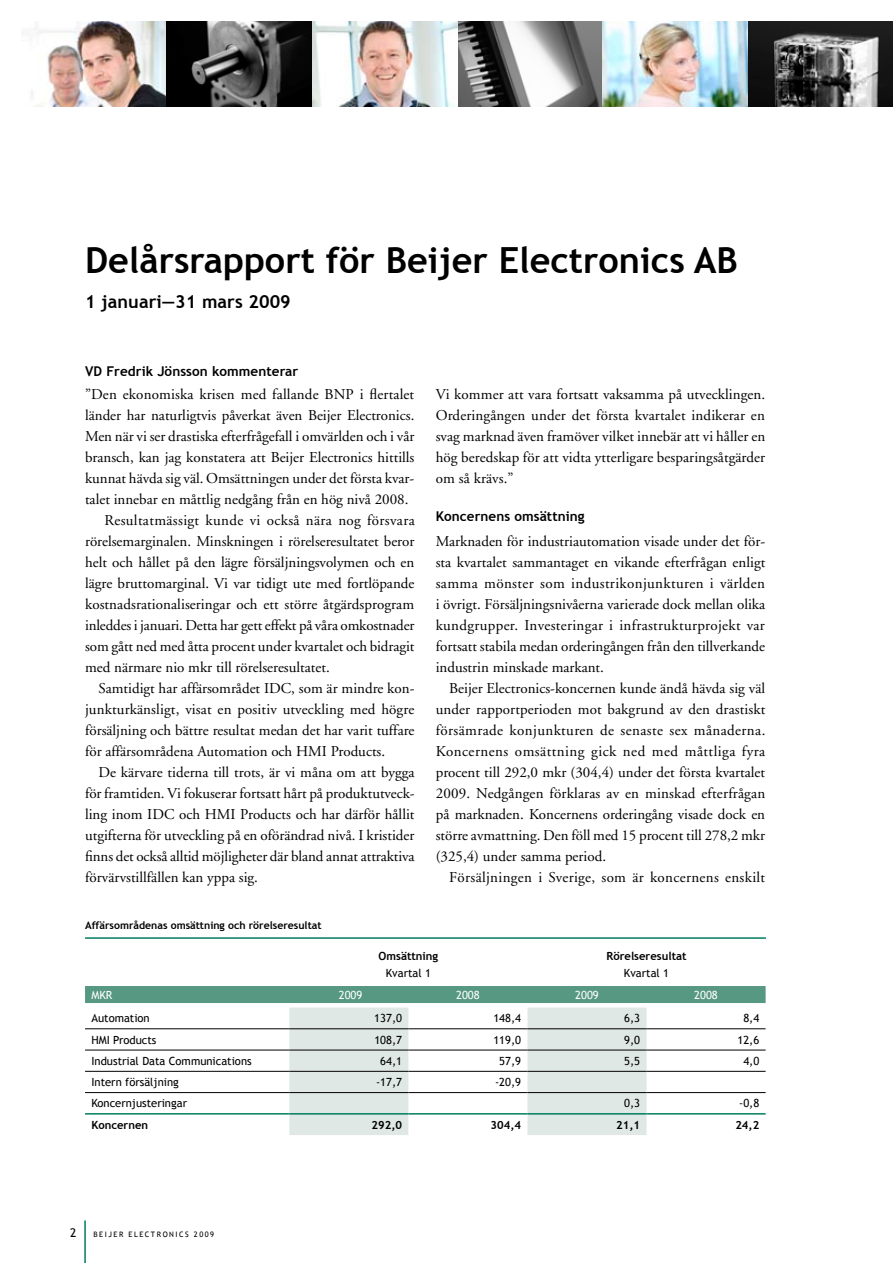
<style>
.page{position:relative;width:893px;height:1263px;background:#fff}
.page>*{position:absolute;margin:0;border:0;box-sizing:border-box;transform-origin:0 0}
.t1{font:700 36px "Trebuchet MS";color:#000}
.t2{font:700 18px "Trebuchet MS";letter-spacing:.005em;color:#000}
.t3{font:15px/21px "Adobe Garamond";color:#000;text-align:justify}
.t4{font:15px "Adobe Garamond";letter-spacing:.02em;color:#000}
.t5{font:15px "Adobe Garamond";letter-spacing:.025em;color:#000}
.t6{font:700 13.5px "Trebuchet MS";letter-spacing:.005em;color:#000}
.t7{font:12px "Trebuchet MS";color:#000}
.t8{font:11.25px "Trebuchet MS";color:#000}
.t9{font:700 11.25px "Trebuchet MS";color:#000}
.t10{font:11.25px "Trebuchet MS";color:#fff}
.t11{font:700 10.5px "Trebuchet MS";color:#000}
.t12{font:7.5px "Trebuchet MS";letter-spacing:.2em;color:#000}
</style>
<div class="page">
<hr style="left:84px;top:1220px;width:2px;height:43px;background:#007d61">
<hr style="left:85px;top:937px;width:681px;height:2px;background:#007d61">
<div style="left:85px;top:986px;width:681px;height:17px;background:#579883"></div>
<svg style="left:289px;top:1007px;width:358px;height:128px;fill:#dfe8e4"></svg>
<hr style="left:85px;top:1113px;width:204px;height:1px;background:#007d61">
<hr style="left:289px;top:1113px;width:119px;height:1px;background:#007d61">
<hr style="left:408px;top:1113px;width:119px;height:1px;background:#007d61">
<hr style="left:527px;top:1113px;width:120px;height:1px;background:#007d61">
<hr style="left:647px;top:1113px;width:119px;height:1px;background:#007d61">
<hr style="left:85px;top:1028px;width:204px;height:1px;background:#000">
<hr style="left:289px;top:1028px;width:119px;height:1px;background:#000">
<hr style="left:408px;top:1028px;width:119px;height:1px;background:#000">
<hr style="left:527px;top:1028px;width:120px;height:1px;background:#000">
<hr style="left:647px;top:1028px;width:119px;height:1px;background:#000">
<hr style="left:85px;top:1050px;width:204px;height:1px;background:#000">
<hr style="left:289px;top:1050px;width:119px;height:1px;background:#000">
<hr style="left:408px;top:1050px;width:119px;height:1px;background:#000">
<hr style="left:527px;top:1050px;width:120px;height:1px;background:#000">
<hr style="left:647px;top:1050px;width:119px;height:1px;background:#000">
<hr style="left:85px;top:1071px;width:204px;height:1px;background:#000">
<hr style="left:289px;top:1071px;width:119px;height:1px;background:#000">
<hr style="left:408px;top:1071px;width:119px;height:1px;background:#000">
<hr style="left:527px;top:1071px;width:120px;height:1px;background:#000">
<hr style="left:647px;top:1071px;width:119px;height:1px;background:#000">
<hr style="left:85px;top:1092px;width:204px;height:1px;background:#000">
<hr style="left:289px;top:1092px;width:119px;height:1px;background:#000">
<hr style="left:408px;top:1092px;width:119px;height:1px;background:#000">
<hr style="left:527px;top:1092px;width:120px;height:1px;background:#000">
<hr style="left:647px;top:1092px;width:119px;height:1px;background:#000">
<img style="left:31px;top:21px;width:862px;height:85px">
<h1 class="t1" style="left:85px;top:238px;width:654px">Delårsrapport för Beijer Electronics AB</h1>
<p class="t2" style="left:85px;top:290px;width:207px">1 januari—31 mars 2009</p>
<p class="t6" style="left:85px;top:362px;width:215px">VD Fredrik Jönsson kommenterar</p>
<p class="t3" style="left:85px;top:384px;width:331px">”Den ekonomiska krisen med fallande BNP i flertalet</p>
<p class="t3" style="left:85px;top:405px;width:331px">länder har naturligtvis påverkat även Beijer Electronics.</p>
<p class="t3" style="left:85px;top:426px;width:331px">Men när vi ser drastiska efterfrågefall i omvärlden och i vår</p>
<p class="t3" style="left:85px;top:447px;width:331px">bransch, kan jag konstatera att Beijer Electronics hittills</p>
<p class="t3" style="left:85px;top:468px;width:331px">kunnat hävda sig väl. Omsättningen under det första kvar-</p>
<p class="t3" style="left:85px;top:489px;width:325px">talet innebar en måttlig nedgång från en hög nivå 2008.</p>
<p class="t5" style="left:105px;top:512px;width:312px">Resultatmässigt kunde vi också nära nog försvara</p>
<p class="t3" style="left:85px;top:531px;width:331px">rörelsemarginalen. Minskningen i rörelseresultatet beror</p>
<p class="t3" style="left:85px;top:552px;width:331px">helt och hållet på den lägre försäljningsvolymen och en</p>
<p class="t3" style="left:85px;top:573px;width:331px">lägre bruttomarginal. Vi var tidigt ute med fortlöpande</p>
<p class="t3" style="left:85px;top:594px;width:331px">kostnadsrationaliseringar och ett större åtgärdsprogram</p>
<p class="t3" style="left:85px;top:615px;width:331px">inleddes i januari. Detta har gett effekt på våra omkostnader</p>
<p class="t3" style="left:85px;top:636px;width:331px">som gått ned med åtta procent under kvartalet och bidragit</p>
<p class="t3" style="left:85px;top:657px;width:246px">med närmare nio mkr till rörelseresultatet.</p>
<p class="t3" style="left:99px;top:678px;width:317px">Samtidigt har affärsområdet IDC, som är mindre kon-</p>
<p class="t3" style="left:85px;top:699px;width:331px">junkturkänsligt, visat en positiv utveckling med högre</p>
<p class="t3" style="left:85px;top:720px;width:331px">försäljning och bättre resultat medan det har varit tuffare</p>
<p class="t3" style="left:85px;top:741px;width:302px">för affärsområdena Automation och HMI Products.</p>
<p class="t3" style="left:99px;top:762px;width:317px">De kärvare tiderna till trots, är vi måna om att bygga</p>
<p class="t3" style="left:85px;top:783px;width:331px">för framtiden. Vi fokuserar fortsatt hårt på produktutveck-</p>
<p class="t3" style="left:85px;top:804px;width:331px">ling inom IDC och HMI Products och har därför hållit</p>
<p class="t3" style="left:85px;top:825px;width:331px">utgifterna för utveckling på en oförändrad nivå. I kristider</p>
<p class="t3" style="left:85px;top:846px;width:331px">finns det också alltid möjligheter där bland annat attraktiva</p>
<p class="t3" style="left:85px;top:867px;width:174px">förvärvstillfällen kan yppa sig.</p>
<p class="t11" style="left:85px;top:919px;width:238px">Affärsområdenas omsättning och rörelseresultat</p>
<p class="t3" style="left:436px;top:384px;width:331px">Vi kommer att vara fortsatt vaksamma på utvecklingen.<br>Orderingången under det första kvartalet indikerar en svag marknad även framöver vilket innebär att vi håller en hög beredskap för att vidta ytterligare besparingsåtgärder om så krävs.”</p>
<p class="t6" style="left:436px;top:507px;width:150px">Koncernens omsättning</p>
<p class="t3" style="left:436px;top:531px;width:331px">Marknaden för industriautomation visade under det för&shy;sta kvartalet sammantaget en vikande efterfrågan enligt samma mönster som industrikonjunkturen i världen i övrigt. Försäljningsnivåerna varierade dock mellan olika kundgrupper. Investeringar i infrastrukturprojekt var fortsatt stabila medan orderingången från den tillverkande industrin minskade markant.</p>
<p class="t3" style="left:436px;top:678px;width:331px;text-indent:14px">Beijer Electronics-koncernen kunde ändå hävda sig väl under rapportperioden mot bakgrund av den drastiskt försämrade konjunkturen de senaste sex månaderna.<br>Koncernens omsättning gick ned med måttliga fyra procent till 292,0 mkr (304,4) under det första kvartalet 2009. Nedgången förklaras av en minskad efterfrågan på marknaden. Koncernens orderingång visade dock en större avmattning. Den föll med 15 procent till 278,2 mkr (325,4) under samma period.</p>
<p class="t4" style="left:449px;top:869px;width:317px">Försäljningen i Sverige, som är koncernens enskilt</p>
<p class="t9" style="left:379px;top:949px;width:61px">Omsättning</p>
<p class="t8" style="left:386px;top:966px;width:47px">Kvartal 1</p>
<p class="t9" style="left:606px;top:949px;width:82px">Rörelseresultat</p>
<p class="t8" style="left:624px;top:966px;width:47px">Kvartal 1</p>
<p class="t10" style="left:91px;top:988px;width:23px">MKR</p>
<p class="t10" style="left:339px;top:988px;width:25px">2009</p>
<p class="t10" style="left:456px;top:988px;width:25px">2008</p>
<p class="t10" style="left:575px;top:988px;width:25px">2009</p>
<p class="t10" style="left:694px;top:988px;width:25px">2008</p>
<p class="t8" style="left:91px;top:1011px;width:60px">Automation</p>
<p class="t8" style="left:374px;top:1011px;width:29px">137,0</p>
<p class="t8" style="left:493px;top:1011px;width:29px">148,4</p>
<p class="t8" style="left:624px;top:1011px;width:17px">6,3</p>
<p class="t8" style="left:743px;top:1011px;width:17px">8,4</p>
<p class="t8" style="left:91px;top:1033px;width:67px">HMI Products</p>
<p class="t8" style="left:374px;top:1033px;width:29px">108,7</p>
<p class="t8" style="left:493px;top:1033px;width:29px">119,0</p>
<p class="t8" style="left:624px;top:1033px;width:17px">9,0</p>
<p class="t8" style="left:737px;top:1033px;width:23px">12,6</p>
<p class="t8" style="left:91px;top:1054px;width:162px">I ndustrial Data Communications</p>
<p class="t8" style="left:380px;top:1054px;width:23px">64,1</p>
<p class="t8" style="left:499px;top:1054px;width:23px">57,9</p>
<p class="t8" style="left:624px;top:1054px;width:17px">5,5</p>
<p class="t8" style="left:743px;top:1054px;width:17px">4,0</p>
<p class="t8" style="left:91px;top:1075px;width:89px">I ntern försäljning</p>
<p class="t8" style="left:376px;top:1075px;width:27px">-17,7</p>
<p class="t8" style="left:495px;top:1075px;width:27px">-20,9</p>
<p class="t8" style="left:91px;top:1096px;width:97px">Koncernjusteringar</p>
<p class="t8" style="left:624px;top:1096px;width:17px">0,3</p>
<p class="t8" style="left:739px;top:1096px;width:22px">-0,8</p>
<p class="t9" style="left:91px;top:1118px;width:58px">Koncernen</p>
<p class="t9" style="left:372px;top:1118px;width:32px">292,0</p>
<p class="t9" style="left:491px;top:1118px;width:32px">304,4</p>
<p class="t9" style="left:616px;top:1118px;width:25px">21,1</p>
<p class="t9" style="left:735px;top:1118px;width:25px">24,2</p>
<p class="t7" style="left:70px;top:1226px;width:8px">2</p>
<p class="t12" style="left:94px;top:1230px;width:31px">BeijerE</p>
<p class="t12" style="left:134px;top:1230px;width:82px">lectr on ics 2009</p>
</div>
